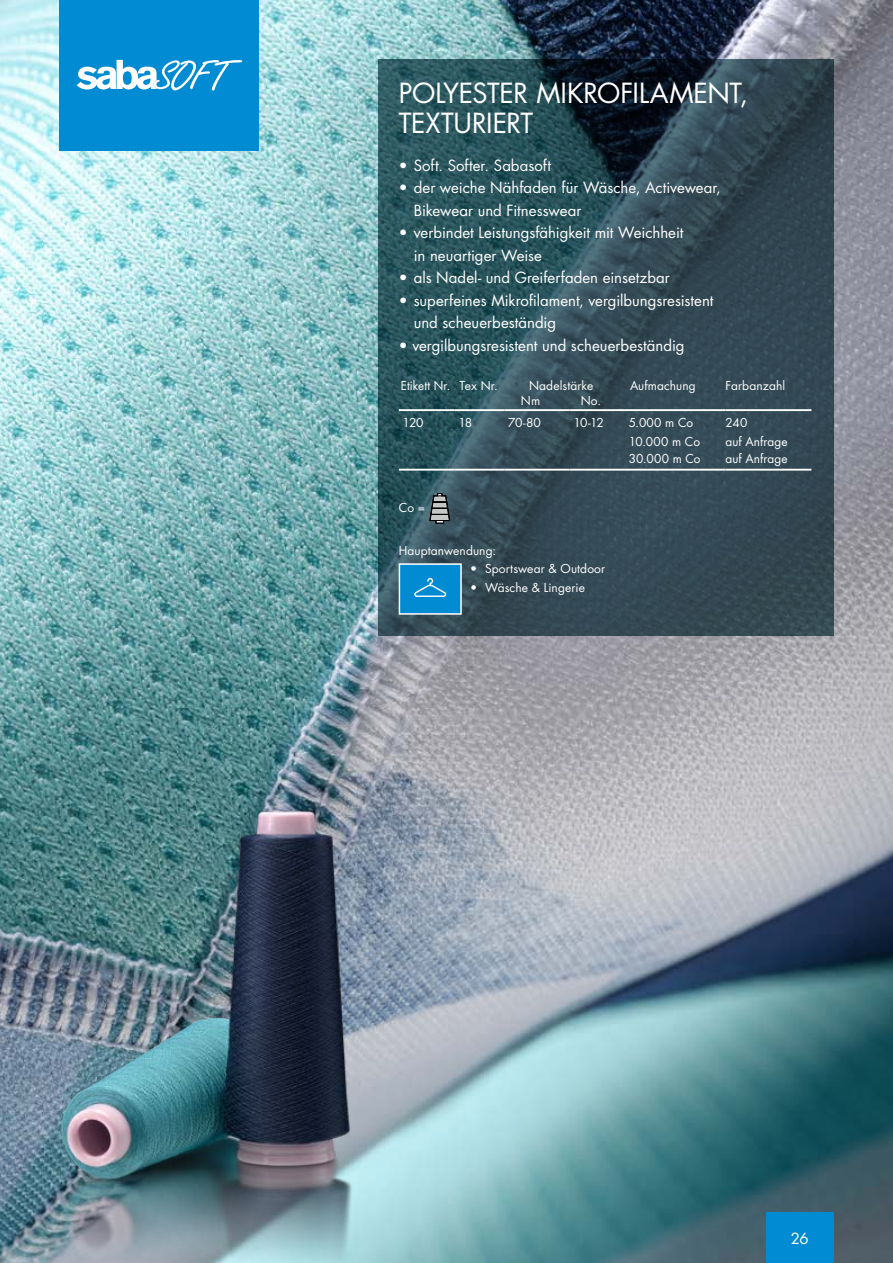
<style>
.page{position:relative;width:893px;height:1263px;background:#fff}
.page>*{position:absolute;margin:0;border:0;box-sizing:border-box;transform-origin:0 0}
.t1{font:27px/30px "Futura Std";letter-spacing:-.01em;color:#fff}
.t2{font:15px/22.5px "Futura Std";color:#fff}
.t3{font:12px "Futura Std";letter-spacing:.01em;color:#fff}
.t4{font:12px "Futura Std";letter-spacing:.01em;color:#fff;scale:.96 1}
</style>
<div class="page">
<img style="left:0;top:0;width:893px;height:1263px">
<svg style="left:378px;top:60px;width:455px;height:576px;background:#2f4a54"></svg>
<svg style="left:430px;top:493px;width:20px;height:30px"></svg>
<div style="left:399px;top:563px;width:63px;height:52px;background:#008bd2;border:2px solid #fff"></div>
<svg style="left:414px;top:578px;width:32px;height:19px"></svg>
<div style="left:60px;top:0;width:199px;height:151px;background:#008bd2"></div>
<svg style="left:77px;top:60px;width:165px;height:31px"></svg>
<img style="left:48px;top:799px;width:410px;height:464px">
<hr style="left:399px;top:409px;width:56px;height:2px;background:#fff">
<hr style="left:455px;top:409px;width:49px;height:2px;background:#fff">
<hr style="left:504px;top:409px;width:66px;height:2px;background:#fff">
<hr style="left:570px;top:409px;width:55px;height:2px;background:#fff">
<hr style="left:625px;top:409px;width:100px;height:2px;background:#fff">
<hr style="left:725px;top:409px;width:86px;height:2px;background:#fff">
<hr style="left:399px;top:469px;width:56px;height:2px;background:#fff">
<hr style="left:455px;top:469px;width:49px;height:2px;background:#fff">
<hr style="left:504px;top:469px;width:66px;height:2px;background:#fff">
<hr style="left:570px;top:469px;width:55px;height:2px;background:#fff">
<hr style="left:625px;top:469px;width:100px;height:2px;background:#fff">
<hr style="left:725px;top:469px;width:86px;height:2px;background:#fff">
<div style="left:766px;top:1212px;width:67px;height:51px;background:#008bd2"></div>
<h1 class="t1" style="left:399px;top:78px;width:351px">POLYESTER MIKROFILAMENT,<br>TEXTURIERT</h1>
<p class="t2" style="left:399px;top:154px;width:154px">• Soft. Softer. Sabasoft</p>
<p class="t2" style="left:414px;top:176px;width:309px;text-indent:-15px">• der weiche Nähfaden für Wäsche, Activewear,<br>Bikewear und Fitnesswear</p>
<p class="t2" style="left:414px;top:221px;width:271px;text-indent:-15px">• verbindet Leistungsfähigkeit mit Weichheit in neuartiger Weise</p>
<p class="t2" style="left:399px;top:266px;width:273px">• als Nadel- und Greiferfaden einsetzbar</p>
<p class="t2" style="left:414px;top:289px;width:301px;text-indent:-15px">• superfeines Mikrofilament, vergilbungsresistent und scheuerbeständig</p>
<p class="t2" style="left:399px;top:334px;width:287px">• vergilbungsresistent und scheuerbeständig</p>
<p class="t4" style="left:401px;top:378px;width:102px">Etikett Nr. Tex Nr.</p>
<p class="t3" style="left:529px;top:378px;width:66px">Nadelstärke</p>
<p class="t3" style="left:630px;top:378px;width:67px">Aufmachung</p>
<p class="t3" style="left:725px;top:378px;width:61px">Farbanzahl</p>
<p class="t3" style="left:521px;top:393px;width:21px">Nm</p>
<p class="t3" style="left:581px;top:393px;width:22px">No.</p>
<p class="t3" style="left:403px;top:415px;width:23px">120</p>
<p class="t3" style="left:458px;top:415px;width:15px">18</p>
<p class="t3" style="left:508px;top:415px;width:34px">70-80</p>
<p class="t3" style="left:573px;top:415px;width:32px">10-12</p>
<p class="t3" style="left:629px;top:415px;width:66px">5.000 m Co</p>
<p class="t3" style="left:725px;top:415px;width:23px">240</p>
<p class="t3" style="left:629px;top:433px;width:73px">10.000 m Co</p>
<p class="t3" style="left:725px;top:433px;width:64px">auf Anfrage</p>
<p class="t3" style="left:629px;top:450px;width:73px">30.000 m Co</p>
<p class="t3" style="left:725px;top:450px;width:64px">auf Anfrage</p>
<p class="t3" style="left:399px;top:500px;width:28px">Co =</p>
<p class="t3" style="left:399px;top:543px;width:99px">Hauptanwendung:</p>
<p class="t3" style="left:470px;top:561px;width:137px">• Sportswear &amp; Outdoor</p>
<p class="t3" style="left:470px;top:580px;width:116px">• Wäsche &amp; Lingerie</p>
<p class="t2" style="left:791px;top:1227px;width:19px">26</p>
</div>
